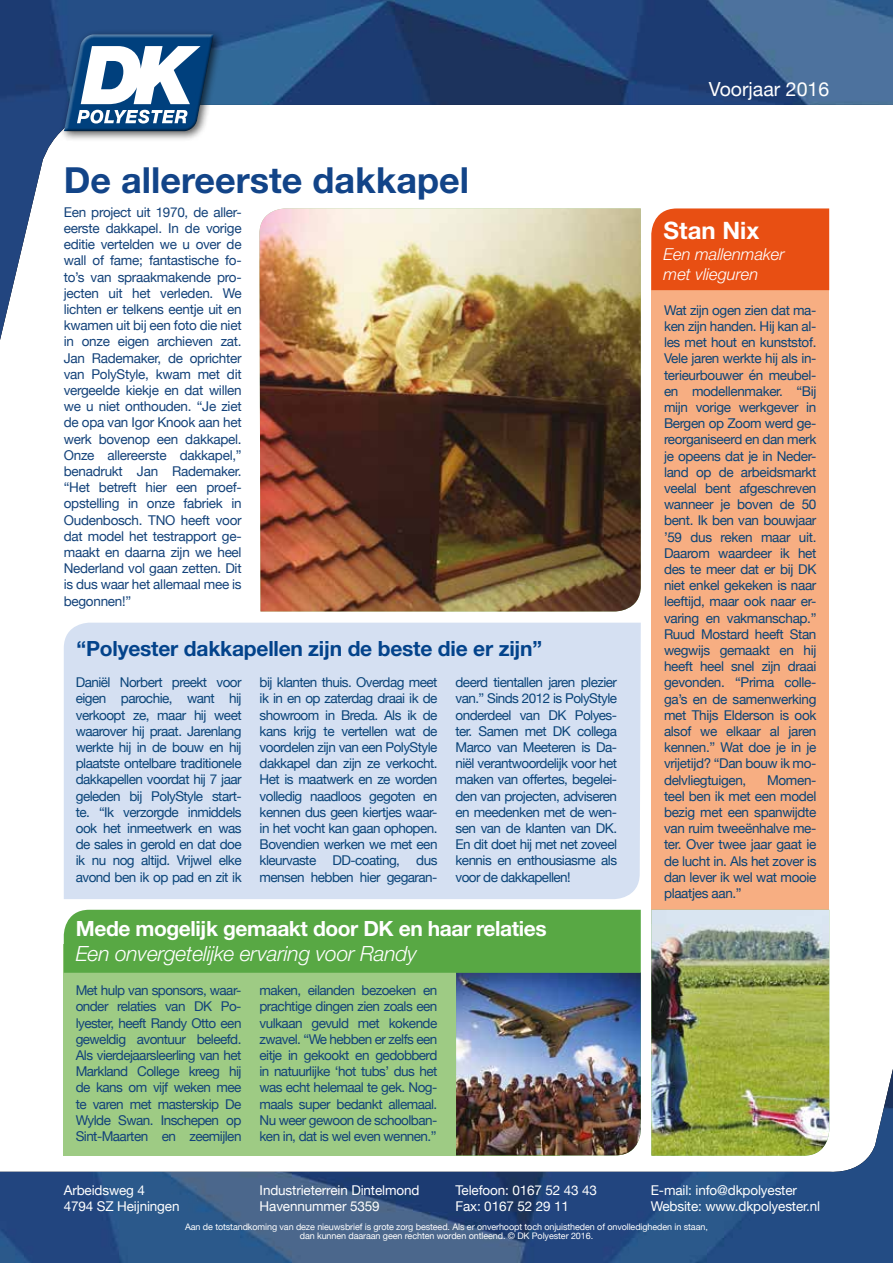
<style>
.page{position:relative;width:893px;height:1263px;background:#fff}
.page>*{position:absolute;margin:0;border:0;box-sizing:border-box;transform-origin:0 0}
.t1{font:700 36px "Helvetica Neue LT Std";color:#124488}
.t2{font:700 24px "Helvetica Neue LT Std";color:#fff}
.t3{font:700 21px "Helvetica Neue LT Std";letter-spacing:-.01em;color:#03438b}
.t4{font:700 21px "Helvetica Neue LT Std";letter-spacing:-.02em;color:#fff}
.t5{font:italic 300 21px "Helvetica Neue LT Std";letter-spacing:-.01em;color:#fff}
.t6{font:19.5px "Helvetica Neue";color:#fff}
.t7{font:italic 300 16.5px/19.8px "Helvetica Neue LT Std";color:#fff}
.t8{font:13.5px/16.2px "Helvetica Neue";letter-spacing:-.04em;color:#0a4479;text-align:justify}
.t9{font:13.5px/16.2px "Helvetica Neue";letter-spacing:-.025em;color:#0a4478;text-align:justify}
.t10{font:13.5px/16.2px "Helvetica Neue";letter-spacing:-.02em;color:#13427a;text-align:justify}
.t11{font:13.5px/16.2px "Helvetica Neue";letter-spacing:-.04em;color:#12427a;text-align:justify}
.t12{font:13.5px/16.2px "Helvetica Neue";letter-spacing:-.01em;color:#fff}
.t13{font:9px/9px "Helvetica Neue";letter-spacing:-.01em;color:#fff;text-align:center}
</style>
<div class="page">
<img style="left:0;top:0;width:893px;height:340px">
<img style="left:0;top:1069px;width:893px;height:194px">
<div style="left:59px;top:29px;width:165px;height:113px;background:#000;opacity:.65"></div>
<div style="left:62px;top:34px;width:152px;height:98px;background:#000;opacity:.5"></div>
<div style="left:64px;top:623px;width:577px;height:276px;background:#d5e0f2"></div>
<div style="left:651px;top:208px;width:178px;height:82px;background:#e84f13"></div>
<div style="left:651px;top:302px;width:178px;height:622px;background:#f7ae82"></div>
<img style="left:64px;top:910px;width:577px;height:245px">
<img style="left:651px;top:910px;width:178px;height:245px">
<img style="left:259px;top:208px;width:382px;height:403px">
<h1 class="t1" style="left:64px;top:158px;width:407px">De allereerste dakkapel</h1>
<p class="t10" style="left:64px;top:205px;width:179px">Een project uit 1970, de aller&shy;eerste dakkapel. In de vorige editie vertelden we u over de wall of fame; fantastische fo&shy;to’s van spraakmakende pro&shy;jecten uit het verleden. We lichten er telkens eentje uit en kwamen uit bij een foto die niet in onze eigen archieven zat.<br>Jan Rademaker, de oprichter van PolyStyle, kwam met dit vergeelde kiekje en dat willen we u niet onthouden. “Je ziet de opa van Igor Knook aan het werk bovenop een dakkapel.<br>Onze allereerste dakkapel,” benadrukt Jan Rademaker. “Het betreft hier een proef&shy;opstelling in onze fabriek in Oudenbosch. TNO heeft voor dat model het testrapport ge&shy;maakt en daarna zijn we heel Nederland vol gaan zetten. Dit is dus waar het allemaal mee is begonnen!”</p>
<h3 class="t3" style="left:77px;top:636px;width:467px">“Polyester dakkapellen zijn de beste die er zijn”</h3>
<p class="t8" style="left:260px;top:675px;width:179px">bij klanten thuis. Overdag meet ik in en op zaterdag draai ik de showroom in Breda. Als ik de kans krijg te vertellen wat de voordelen zijn van een PolyStyle dakkapel dan zijn ze verkocht.<br>Het is maatwerk en ze worden volledig naadloos gegoten en kennen dus geen kiertjes waar&shy;in het vocht kan gaan ophopen.<br>Bovendien werken we met een kleurvaste DD-coating, dus mensen hebben hier gegaran-</p>
<p class="t8" style="left:76px;top:675px;width:167px">Daniël Norbert preekt voor eigen parochie, want hij verkoopt ze, maar hij weet waarover hij praat. Jarenlang werkte hij in de bouw en hij plaatste ontelbare traditionele dakkapellen voordat hij 7 jaar geleden bij PolyStyle start&shy;te. “Ik verzorgde inmiddels ook het inmeetwerk en was de sales in gerold en dat doe ik nu nog altijd. Vrijwel elke avond ben ik op pad en zit ik</p>
<p class="t8" style="left:455px;top:675px;width:163px">deerd tientallen jaren plezier van.” Sinds 2012 is PolyStyle onderdeel van DK Polyes&shy;ter. Samen met DK collega Marco van Meeteren is Da&shy;niël verantwoordelijk voor het maken van offertes, begelei&shy;den van projecten, adviseren en meedenken met de wen&shy;sen van de klanten van DK.<br>En dit doet hij met net zoveel kennis en enthousiasme als voor de dakkapellen!</p>
<h3 class="t4" style="left:76px;top:915px;width:472px">Mede mogelijk gemaakt door DK en haar relaties</h3>
<h3 class="t5" style="left:76px;top:941px;width:343px">Een onvergetelijke ervaring voor Randy</h3>
<p class="t11" style="left:76px;top:983px;width:167px">Met hulp van sponsors, waar&shy;onder relaties van DK Po&shy;lyester, heeft Randy Otto een geweldig avontuur beleefd.<br>Als vierdejaarsleerling van het Markland College kreeg hij de kans om vijf weken mee te varen met masterskip De Wylde Swan. Inschepen op Sint-Maarten en zeemijlen</p>
<p class="t11" style="left:259px;top:983px;width:179px">maken, eilanden bezoeken en prachtige dingen zien zoals een vulkaan gevuld met kokende zwavel. “We hebben er zelfs een eitje in gekookt en gedobberd in natuurlijke ‘hot tubs’ dus het was echt helemaal te gek. Nog&shy;maals super bedankt allemaal.<br>Nu weer gewoon de schoolban&shy;ken in, dat is wel even wennen.”</p>
<h3 class="t6" style="left:709px;top:75px;width:122px">Voorjaar 2016</h3>
<h2 class="t2" style="left:664px;top:216px;width:97px">Stan Nix</h2>
<p class="t7" style="left:664px;top:244px;width:123px">Een mallenmaker met vlieguren</p>
<p class="t9" style="left:664px;top:303px;width:154px">Wat zijn ogen zien dat ma&shy;ken zijn handen. Hij kan al&shy;les met hout en kunststof.<br>Vele jaren werkte hij als in&shy;terieurbouwer én meubel&shy;en modellenmaker. “Bij mijn vorige werkgever in Bergen op Zoom werd ge&shy;reorganiseerd en dan merk je opeens dat je in Neder&shy;land op de arbeidsmarkt veelal bent afgeschreven wanneer je boven de 50 bent. Ik ben van bouwjaar ’59 dus reken maar uit.<br>Daarom waardeer ik het des te meer dat er bij DK niet enkel gekeken is naar leeftijd, maar ook naar er&shy;varing en vakmanschap.” Ruud Mostard heeft Stan wegwijs gemaakt en hij heeft heel snel zijn draai gevonden. “Prima colle&shy;ga’s en de samenwerking met Thijs Elderson is ook alsof we elkaar al jaren kennen.” Wat doe je in je vrijetijd? “Dan bouw ik mo&shy;delvliegtuigen,</p>
<p class="t9" style="left:664px;top:772px;width:154px;text-indent:103px">Momen&shy;teel ben ik met een model bezig met een spanwijdte van ruim tweeënhalve me&shy;ter. Over twee jaar gaat ie de lucht in. Als het zover is dan lever ik wel wat mooie plaatjes aan.”</p>
<p class="t12" style="left:64px;top:1183px;width:117px">Arbeidsweg 4<br>4794 SZ Heijningen</p>
<p class="t12" style="left:260px;top:1183px;width:161px">Industrieterrein Dintelmond<br>Havennummer 5359</p>
<p class="t12" style="left:455px;top:1183px;width:143px">Telefoon: 0167 52 43 43<br>Fax: 0167 52 29 11</p>
<p class="t12" style="left:651px;top:1183px;width:171px">E-mail: info@dkpolyester<br>Website: www.dkpolyester.nl</p>
<p class="t13" style="left:185px;top:1222px;width:524px">Aan de totstandkoming van deze nieuwsbrief is grote zorg besteed. Als er onverhoopt toch onjuistheden of onvolledigheden in staan, dan kunnen daaraan geen rechten worden ontleend. © DK Polyester 2016.</p>
</div>
